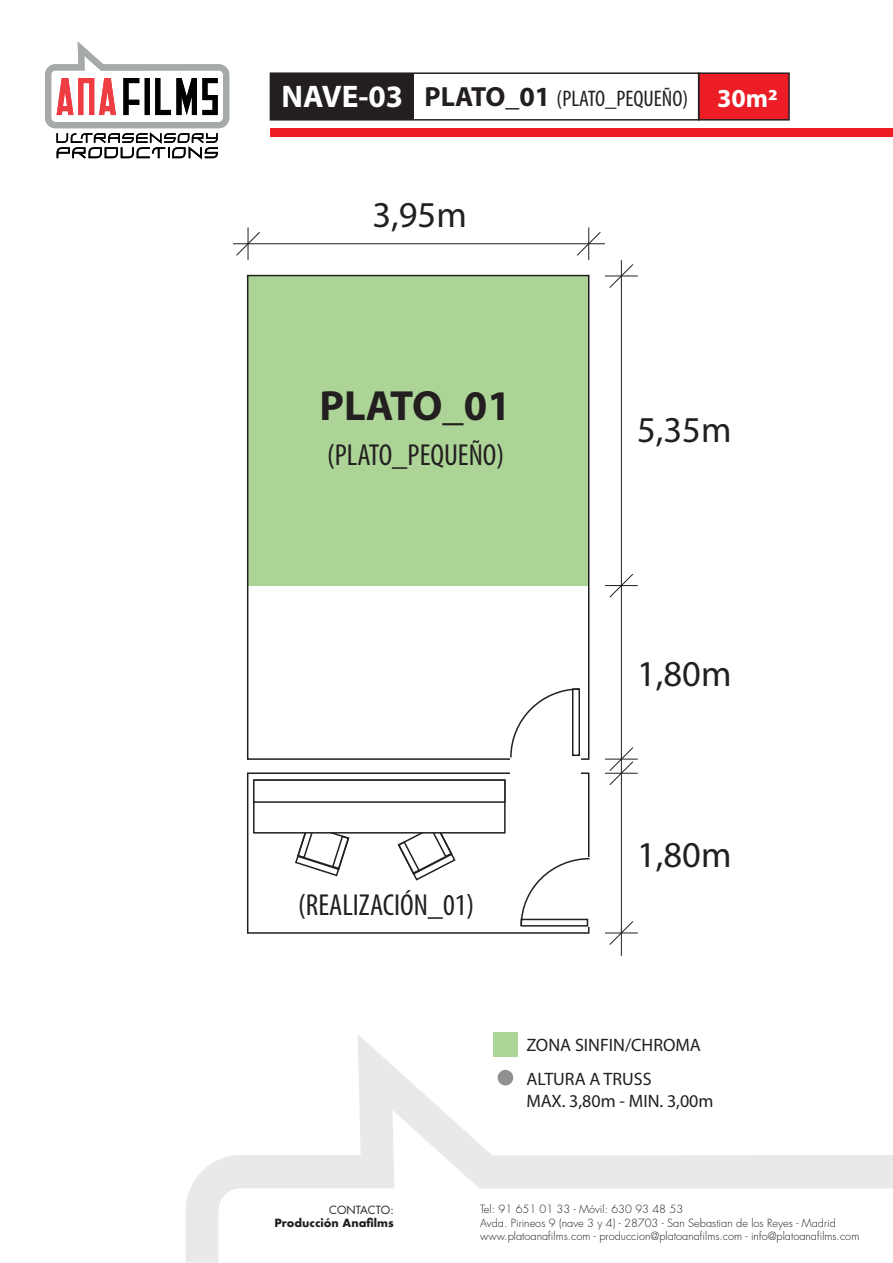
<style>
.page{position:relative;width:893px;height:1263px;background:#fff}
.page>*{position:absolute;margin:0;border:0;box-sizing:border-box;transform-origin:0 0}
.t1{font:700 42.45px "Myriad Pro";color:#231f20}
.t2{font:36.6px "Myriad Pro";color:#231f20}
.t3{font:condensed 30.45px "Myriad Pro";color:#231f20}
.t4{font:condensed 22.65px "Myriad Pro";color:#231f20}
.t5{font:18px/35px "Myriad Pro";color:#231f20}
.t6{font:300 10.95px/13.2px "Futura Std";color:#231f20}
.t7{font:700 10.95px "Futura";color:#231f20}
.t8{font:10.95px "Futura Std";color:#231f20}
.s1{font-weight:700;font-stretch:normal;font-size:31.35px;color:#fff}
.s2{font-weight:700;font-stretch:normal;font-size:27.9px}
.s3{font-weight:700;font-stretch:normal;font-size:25.95px;color:#fff}
</style>
<div class="page">
<div style="left:248px;top:276px;width:341px;height:310px;background:#acd496"></div>
<hr style="left:248px;top:227px;width:1px;height:33px;background:#231f20">
<svg style="left:235px;top:231px;width:26px;height:25px"></svg>
<svg style="left:576px;top:231px;width:25px;height:25px"></svg>
<hr style="left:233px;top:243px;width:372px;height:1px;background:#231f20">
<hr style="left:588px;top:227px;width:1px;height:33px;background:#231f20">
<hr style="left:621px;top:260px;width:1px;height:696px;background:#231f20">
<hr style="left:605px;top:276px;width:33px;height:1px;background:#231f20">
<svg style="left:609px;top:263px;width:25px;height:26px"></svg>
<hr style="left:605px;top:759px;width:33px;height:1px;background:#231f20">
<hr style="left:605px;top:773px;width:33px;height:1px;background:#231f20">
<svg style="left:609px;top:746px;width:25px;height:40px"></svg>
<hr style="left:605px;top:932px;width:33px;height:1px;background:#231f20">
<svg style="left:609px;top:920px;width:25px;height:26px"></svg>
<hr style="left:605px;top:585px;width:33px;height:1px;background:#231f20">
<svg style="left:609px;top:573px;width:25px;height:25px"></svg>
<div style="left:247px;top:275px;width:342px;height:485px;border:2px solid #231f20"></div>
<div style="left:247px;top:772px;width:342px;height:162px;border:2px solid #231f20"></div>
<div style="left:510px;top:752px;width:70px;height:24px;background:#fff"></div>
<svg style="left:509px;top:688px;width:72px;height:71px"></svg>
<svg style="left:294px;top:833px;width:56px;height:44px"></svg>
<svg style="left:397px;top:833px;width:60px;height:48px"></svg>
<svg style="left:520px;top:857px;width:70px;height:70px"></svg>
<div style="left:253px;top:779px;width:253px;height:54px;background:#fff;border:2px solid #231f20"></div>
<div style="left:253px;top:779px;width:253px;height:24px;background:#fff;border:2px solid #231f20"></div>
<div style="left:493px;top:1032px;width:24px;height:25px;background:#acd496"></div>
<div style="left:698px;top:72px;width:92px;height:49px;background:#ec1d25;border:2px solid #231f20"></div>
<div style="left:270px;top:73px;width:144px;height:47px;background:#231f20"></div>
<div style="left:270px;top:72px;width:429px;height:49px;border:2px solid #231f20"></div>
<svg style="left:186px;top:1034px;width:707px;height:229px"></svg>
<svg style="left:45px;top:42px;width:184px;height:117px"></svg>
<div style="left:270px;top:128px;width:623px;height:9px;background:#ee1d23"></div>
<h3 class="t4" style="left:281px;top:85px;width:497px"><span class="s1">NAVE-03</span> <span class="s2">PLATO_01</span> (PLATO_PEQUEÑO) <span class="s3">30m2</span></h3>
<h2 class="t2" style="left:372px;top:193px;width:96px">3,95m</h2>
<h1 class="t1" style="left:319px;top:378px;width:178px">PLATO_01</h1>
<h3 class="t3" style="left:327px;top:436px;width:178px">(PLATO_PEQUEÑO)</h3>
<h2 class="t2" style="left:637px;top:407px;width:96px">5,35m</h2>
<h2 class="t2" style="left:637px;top:651px;width:96px">1,80m</h2>
<h3 class="t3" style="left:298px;top:886px;width:178px">(REALIZACIÓN_01)</h3>
<h2 class="t2" style="left:637px;top:832px;width:96px">1,80m</h2>
<h3 class="t5" style="left:526px;top:1027px;width:176px">ZONA SINFIN/CHROMA<br>ALTURA A TRUSS</h3>
<h3 class="t5" style="left:526px;top:1083px;width:189px">MAX. 3,80m - MIN. 3,00m</h3>
<p class="t8" style="left:329px;top:1203px;width:66px">CONTACTO:</p>
<p class="t7" style="left:274px;top:1215px;width:121px">Producción Anafilms</p>
<p class="t6" style="left:480px;top:1203px;width:381px">Tel: 91 651 01 33 - Móvil: 630 93 48 53<br>Avda. Pirineos 9 (nave 3 y 4) - 28703 - San Sebastian de los Reyes - Madrid www.platoanafilms.com - produccion@platoanafilms.com - info@platoanafilms.com</p>
</div>
